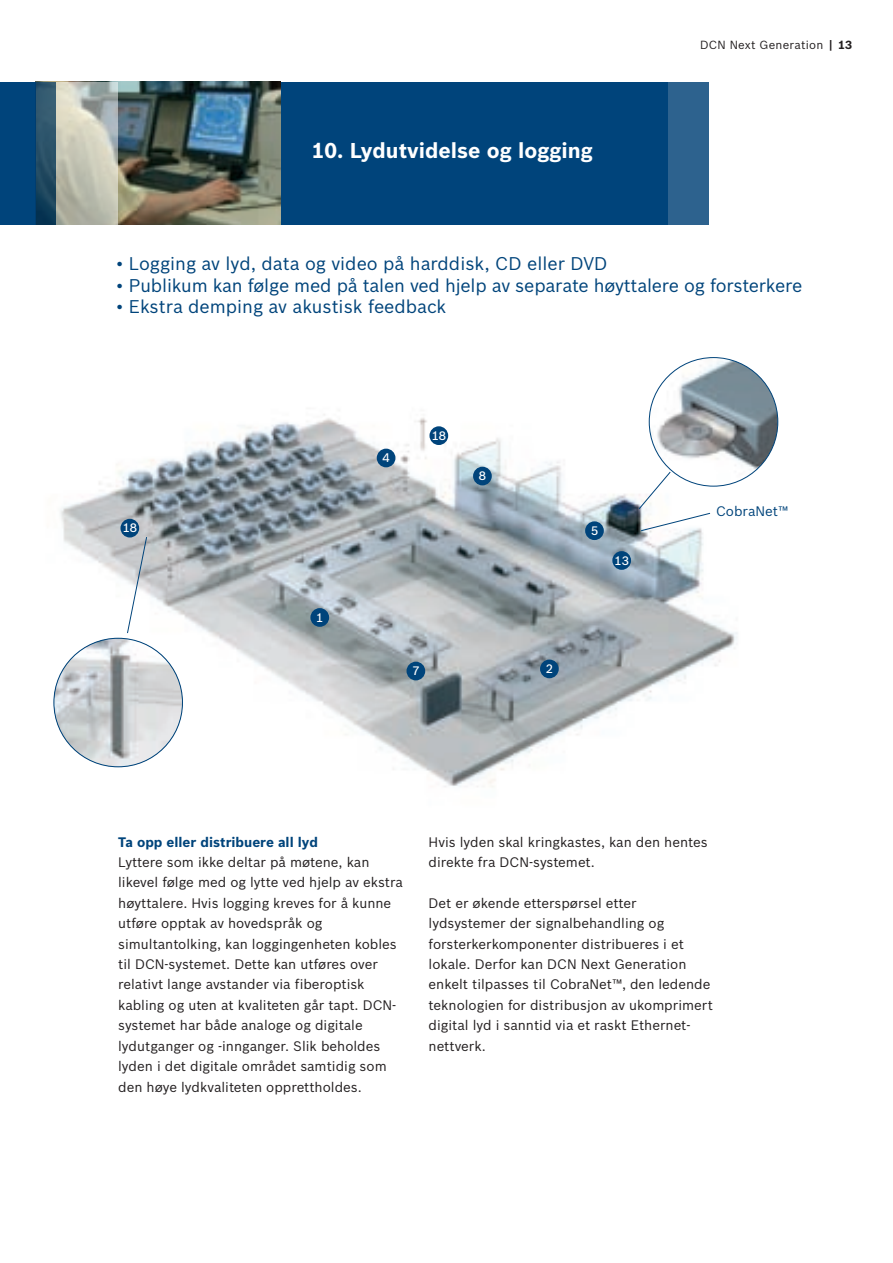
<style>
.page{position:relative;width:893px;height:1263px;background:#fff}
.page>*{position:absolute;margin:0;border:0;box-sizing:border-box;transform-origin:0 0}
.t1{font:700 21px "Bosch Sans";color:#fff}
.t2{font:18px "Bosch Sans";letter-spacing:-.01em;color:#00447b}
.t3{font:13.5px/20.4px "Bosch Sans";color:#231f20}
.t4{font:700 13.5px "Bosch Sans";color:#00447b}
.t5{font:13.5px "Bosch Sans";color:#00447b}
.t6{font:500 12px "Bosch Sans";color:#fff}
.t7{font:11.55px "Bosch Sans";letter-spacing:.02em;color:#231f20}
.s1{font-weight:700}
</style>
<div class="page">
<div style="left:281px;top:82px;width:387px;height:143px;background:#00447b"></div>
<img style="left:53px;top:392px;width:726px;height:395px">
<img style="left:36px;top:82px;width:245px;height:143px">
<svg style="left:56px;top:82px;width:61px;height:143px;background:#c0c2b4"></svg>
<div style="left:668px;top:82px;width:41px;height:143px;background:#2d628e"></div>
<div style="left:585px;top:521px;width:19px;height:19px;background:#00447b;border-radius:50%"></div>
<div style="left:612px;top:551px;width:19px;height:19px;background:#00447b;border-radius:50%"></div>
<div style="left:540px;top:659px;width:19px;height:19px;background:#00447b;border-radius:50%"></div>
<div style="left:406px;top:662px;width:19px;height:18px;background:#00447b;border-radius:50%"></div>
<div style="left:310px;top:608px;width:19px;height:19px;background:#00447b;border-radius:50%"></div>
<div style="left:377px;top:449px;width:18px;height:18px;background:#00447b;border-radius:50%"></div>
<div style="left:429px;top:426px;width:19px;height:19px;background:#00447b;border-radius:50%"></div>
<div style="left:473px;top:467px;width:19px;height:18px;background:#00447b;border-radius:50%"></div>
<svg style="left:91px;top:536px;width:92px;height:98px"></svg>
<img style="left:54px;top:638px;width:128px;height:129px;border-radius:50%">
<img style="left:649px;top:358px;width:129px;height:128px;border-radius:50%">
<svg style="left:638px;top:466px;width:73px;height:74px"></svg>
<div style="left:0;top:82px;width:36px;height:142px;background:#00447b"></div>
<svg style="left:36px;top:82px;width:20px;height:142px;background:#254e65"></svg>
<div style="left:120px;top:519px;width:19px;height:18px;background:#00447b;border-radius:50%"></div>
<h1 class="t1" style="left:312px;top:137px;width:283px">10. Lydutvidelse og logging</h1>
<p class="t7" style="left:700px;top:38px;width:154px">DCN Next Generation <span class="s1">| 13</span></p>
<h2 class="t2" style="left:116px;top:252px;width:493px">• Logging av lyd, data og video på harddisk, CD eller DVD</h2>
<h2 class="t2" style="left:116px;top:274px;width:688px">• Publikum kan følge med på talen ved hjelp av separate høyttalere og forsterkere</h2>
<h2 class="t2" style="left:116px;top:296px;width:332px">• Ekstra demping av akustisk feedback</h2>
<p class="t6" style="left:123px;top:521px;width:16px">18</p>
<p class="t6" style="left:316px;top:610px;width:9px">1</p>
<p class="t6" style="left:383px;top:450px;width:9px">4</p>
<p class="t6" style="left:432px;top:428px;width:16px">18</p>
<p class="t6" style="left:479px;top:468px;width:9px">8</p>
<p class="t6" style="left:591px;top:523px;width:9px">5</p>
<p class="t6" style="left:615px;top:553px;width:16px">13</p>
<p class="t6" style="left:412px;top:663px;width:9px">7</p>
<p class="t6" style="left:546px;top:661px;width:9px">2</p>
<p class="t5" style="left:716px;top:503px;width:73px">CobraNet™</p>
<p class="t4" style="left:118px;top:833px;width:201px">Ta opp eller distribuere all lyd</p>
<p class="t3" style="left:118px;top:852px;width:286px">Lyttere som ikke deltar på møtene, kan likevel følge med og lytte ved hjelp av ekstra høyttalere. Hvis logging kreves for å kunne utføre opptak av hovedspråk og simultantolking, kan loggingenheten kobles til DCN-systemet. Dette kan utføres over relativt lange avstander via fiberoptisk kabling og uten at kvaliteten går tapt. DCN&shy;systemet har både analoge og digitale lydutganger og -innganger. Slik beholdes lyden i det digitale området samtidig som den høye lydkvaliteten opprettholdes.</p>
<p class="t3" style="left:429px;top:831px;width:280px">Hvis lyden skal kringkastes, kan den hentes direkte fra DCN-systemet.</p>
<p class="t3" style="left:429px;top:892px;width:286px">Det er økende etterspørsel etter lydsystemer der signalbehandling og forsterkerkomponenter distribueres i et lokale. Derfor kan DCN Next Generation enkelt tilpasses til CobraNet™, den ledende teknologien for distribusjon av ukomprimert digital lyd i sanntid via et raskt Ethernet&shy;nettverk.</p>
</div>
